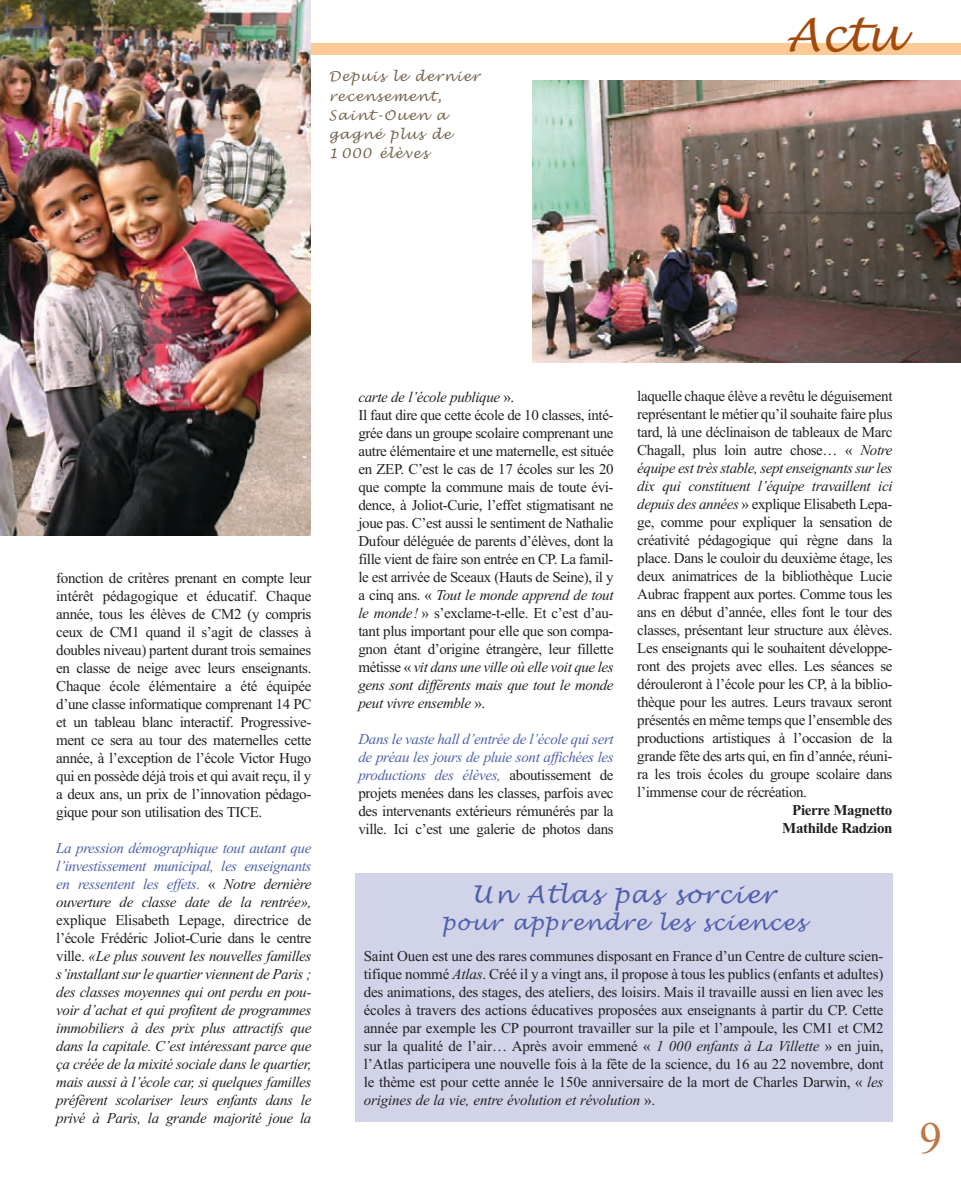
<style>
.page{position:relative;width:961px;height:1200px;background:#fff}
.page>*{position:absolute;margin:0;border:0;box-sizing:border-box;transform-origin:0 0}
.t1{font:italic 45px "Lucida Handwriting";color:#a44b0c}
.t2{font:45px "Times New Roman";color:#be7645}
.t3{font:italic 24px "Lucida Handwriting";letter-spacing:.07em;color:#4d5fab}
.t4{font:italic 21px "Lucida Handwriting";letter-spacing:.07em;color:#4d5fab}
.t5{font:15px/18px "Times New Roman";letter-spacing:-.025em;color:#231f20;text-align:justify}
.t6{font:italic 15px/18px "Times New Roman";letter-spacing:-.025em;color:#231f20;text-align:justify}
.t7{font:italic 15px/18px "Times New Roman";letter-spacing:-.025em;color:#4d5fab;text-align:justify}
.t8{font:700 15px/18px "Times New Roman";letter-spacing:-.025em;color:#231f20;text-align:right}
.t9{font:italic 13.5px/19.2px "Lucida Handwriting";letter-spacing:.09em;color:#74644d}
.s1{font-style:normal;color:#231f20}
.s2{color:#231f20}
.s3{font-style:normal}
.s4{font-style:italic}
.s5{font-style:italic;color:#4d5fab}
</style>
<div class="page">
<img style="left:0;top:0;width:961px;height:1122px">
<p class="t9" style="left:329px;top:68px;width:152px">Depuis le dernier recensement,<br>Saint-Ouen a gagné plus de<br>1 000 élèves</p>
<h1 class="t1" style="left:786px;top:12px;width:116px">Actu</h1>
<p class="t5" style="left:56px;top:571px;width:257px">fonction de critères prenant en compte leur intérêt pédagogique et éducatif. Chaque année, tous les élèves de CM2 (y compris ceux de CM1 quand il s’agit de classes à doubles niveau) partent durant trois semaines en classe de neige avec leurs enseignants.<br>Chaque école élémentaire a été équipée d’une classe informatique comprenant 14 PC et un tableau blanc interactif. Progressive&shy;ment ce sera au tour des maternelles cette année, à l’exception de l’école Victor Hugo qui en possède déjà trois et qui avait reçu, il y a deux ans, un prix de l’innovation pédago&shy;gique pour son utilisation des TICE.</p>
<p class="t7" style="left:56px;top:841px;width:257px">La pression démographique tout autant que l’investissement municipal, les enseignants en ressentent les effets. <span class="s1">«</span> <span class="s2">Notre dernière ouverture de classe date de la rentrée»,</span></p>
<p class="t6" style="left:56px;top:913px;width:257px"><span class="s3">explique Elisabeth Lepage, directrice de l’école Frédéric Joliot-Curie dans le centre ville.</span> «Le plus souvent les nouvelles familles s’installant sur le quartier viennent de Paris ; des classes moyennes qui ont perdu en pou&shy;voir d’achat et qui profitent de programmes immobiliers à des prix plus attractifs que dans la capitale. C’est intéressant parce que ça créée de la mixité sociale dans le quartier, mais aussi à l’école car, si quelques familles préfèrent scolariser leurs enfants dans le privé à Paris, la grande majorité joue la</p>
<p class="t5" style="left:358px;top:390px;width:257px;text-align:left"><span class="s4">carte de l’école publique</span> ».<br>Il faut dire que cette école de 10 classes, inté&shy;grée dans un groupe scolaire comprenant une autre élémentaire et une maternelle, est située en ZEP. C’est le cas de 17 écoles sur les 20 que compte la commune mais de toute évi&shy;dence, à Joliot-Curie, l’effet stigmatisant ne joue pas. C’est aussi le sentiment de Nathalie Dufour déléguée de parents d’élèves, dont la fille vient de faire son entrée en CP. La famil&shy;le est arrivée de Sceaux (Hauts de Seine), il y a cinq ans. « <span class="s4">Tout le monde apprend de tout le monde!</span> » s’exclame-t-elle. Et c’est d’au&shy;tant plus important pour elle que son compa&shy;gnon étant d’origine étrangère, leur fillette métisse « <span class="s4">vit dans une ville où elle voit que les gens sont différents mais que tout le monde peut vivre ensemble</span> ».</p>
<p class="t5" style="left:358px;top:732px;width:257px"><span class="s5">Dans le vaste hall d’entrée de l’école qui sert de préau les jours de pluie sont affichées les productions des élèves,</span> aboutissement de projets menées dans les classes, parfois avec des intervenants extérieurs rémunérés par la ville. Ici c’est une galerie de photos dans</p>
<p class="t5" style="left:637px;top:389px;width:257px">laquelle chaque élève a revêtu le déguisement représentant le métier qu’il souhaite faire plus tard, là une déclinaison de tableaux de Marc Chagall, plus loin autre chose… « <span class="s4">Notre équipe est très stable, sept enseignants sur les dix qui constituent l’équipe travaillent ici depuis des années</span> » explique Elisabeth Lepa&shy;ge, comme pour expliquer la sensation de créativité pédagogique qui règne dans la place. Dans le couloir du deuxième étage, les deux animatrices de la bibliothèque Lucie Aubrac frappent aux portes. Comme tous les ans en début d’année, elles font le tour des classes, présentant leur structure aux élèves.<br>Les enseignants qui le souhaitent développe&shy;ront des projets avec elles. Les séances se dérouleront à l’école pour les CP, à la biblio&shy;thèque pour les autres. Leurs travaux seront présentés en même temps que l’ensemble des productions artistiques à l’occasion de la grande fête des arts qui, en fin d’année, réuni&shy;ra les trois écoles du groupe scolaire dans l’immense cour de récréation.</p>
<p class="t8" style="left:782px;top:803px;width:112px">Pierre Magnetto<br>Mathilde Radzion</p>
<h2 class="t3" style="left:472px;top:882px;width:304px">Un Atlas pas sorcier</h2>
<h3 class="t4" style="left:442px;top:912px;width:365px">pour apprendre les sciences</h3>
<p class="t5" style="left:364px;top:949px;width:521px">Saint Ouen est une des rares communes disposant en France d’un Centre de culture scien&shy;tifique nommé <span class="s4">Atlas</span>. Créé il y a vingt ans, il propose à tous les publics (enfants et adultes) des animations, des stages, des ateliers, des loisirs. Mais il travaille aussi en lien avec les écoles à travers des actions éducatives proposées aux enseignants à partir du CP. Cette année par exemple les CP pourront travailler sur la pile et l’ampoule, les CM1 et CM2 sur la qualité de l’air… Après avoir emmené « <span class="s4">1 000 enfants à La Villette</span> » en juin, l’Atlas participera une nouvelle fois à la fête de la science, du 16 au 22 novembre, dont le thème est pour cette année le 150e anniversaire de la mort de Charles Darwin, « <span class="s4">les origines de la vie, entre évolution et révolution</span> ».</p>
<h1 class="t2" style="left:919px;top:1122px;width:24px">9</h1>
</div>
